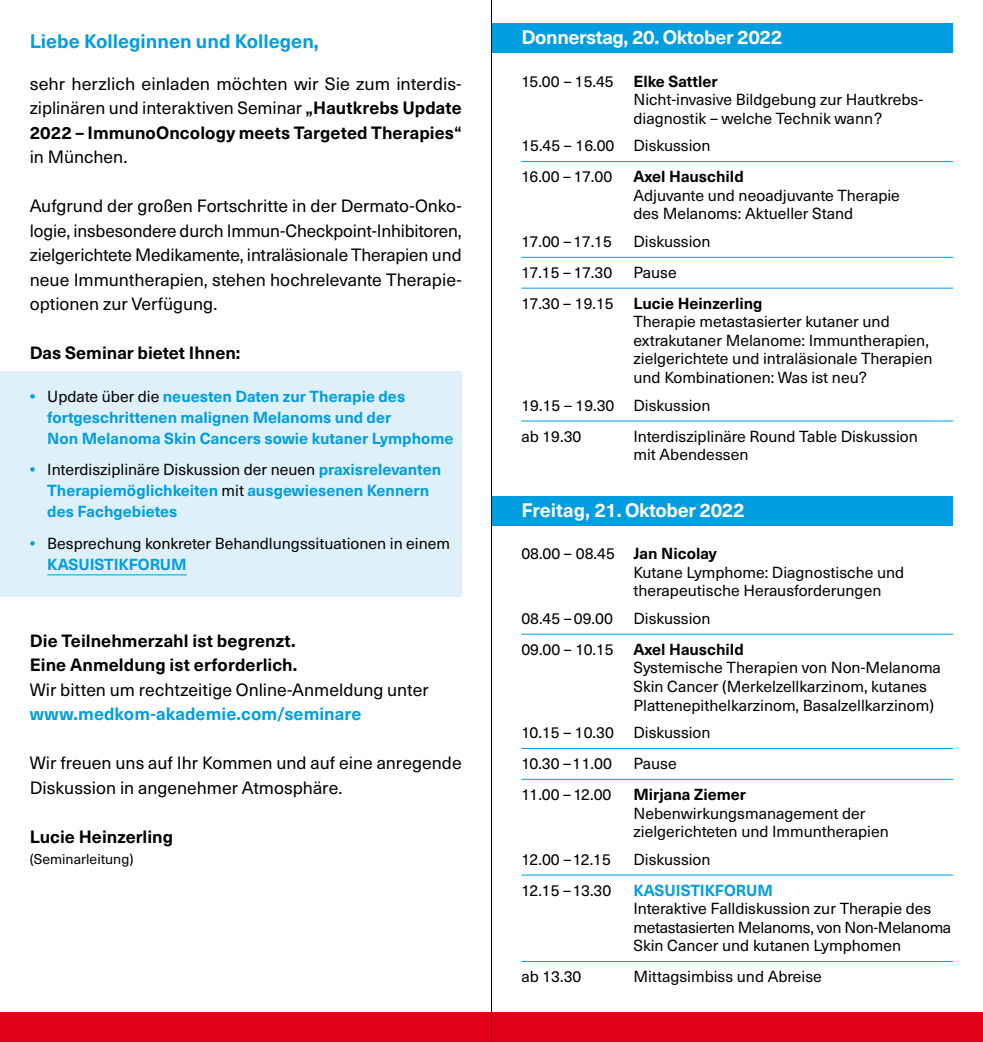
<style>
.page{position:relative;width:983px;height:1042px;background:#fff}
.page>*{position:absolute;margin:0;border:0;box-sizing:border-box;transform-origin:0 0}
.t1{font:700 19.25px "Neue Haas Unica Pro";letter-spacing:-.02em;color:#fff}
.t2{font:700 19.25px "Neue Haas Unica Pro";color:#009ee0}
.t3{font:17.5px/24.5px "Neue Haas Unica Pro";color:#000;text-align:justify}
.t4{font:700 17.5px/24.5px "Neue Haas Unica Pro";color:#000}
.t5{font:700 17.5px "Neue Haas Unica Pro";letter-spacing:.005em;color:#009ee0}
.t6{font:15.75px/18.6px "Neue Haas Unica Pro";color:#000}
.t7{font:700 15.75px/21px "Neue Haas Unica Pro";color:#009ee0}
.t8{font:700 15.75px "Neue Haas Unica Pro";color:#000}
.t9{font:14px "Neue Haas Unica Pro";color:#000}
.s1{font-weight:700}
.s2{font-weight:400;color:#000}
.s3{font-weight:700;color:#009ee0}
</style>
<div class="page">
<div style="left:0;top:371px;width:461px;height:226px;background:#def1fb"></div>
<div style="left:0;top:1012px;width:982px;height:30px;background:#e2001a"></div>
<hr style="left:47px;top:574px;width:140px;height:1px;background:#009ee0">
<div style="left:491px;top:23px;width:461px;height:30px;background:#009ee0"></div>
<div style="left:491px;top:496px;width:461px;height:30px;background:#009ee0"></div>
<hr style="left:521px;top:161px;width:431px;height:1px;background:#009ee0">
<hr style="left:521px;top:257px;width:431px;height:1px;background:#009ee0">
<hr style="left:521px;top:288px;width:431px;height:1px;background:#009ee0">
<hr style="left:521px;top:421px;width:431px;height:1px;background:#009ee0">
<hr style="left:521px;top:634px;width:431px;height:1px;background:#009ee0">
<hr style="left:521px;top:748px;width:431px;height:1px;background:#009ee0">
<hr style="left:521px;top:779px;width:431px;height:1px;background:#009ee0">
<hr style="left:521px;top:875px;width:431px;height:1px;background:#009ee0">
<hr style="left:521px;top:961px;width:431px;height:1px;background:#009ee0">
<hr style="left:491px;top:0;width:1px;height:1042px;background:#000">
<p class="t2" style="left:30px;top:29px;width:290px">Liebe Kolleginnen und Kollegen,</p>
<p class="t3" style="left:30px;top:72px;width:433px">sehr herzlich einladen möchten wir Sie zum interdis&shy;ziplinären und interaktiven Seminar <span class="s1">„Hautkrebs Update 2022 – ImmunoOncology meets Targeted Therapies“</span></p>
<p class="t3" style="left:30px;top:145px;width:99px">in München.</p>
<p class="t3" style="left:30px;top:194px;width:433px">Aufgrund der großen Fortschritte in der Dermato-Onko&shy;logie, insbesondere durch Immun-Checkpoint-Inhibitoren, zielgerichtete Medikamente, intraläsionale Therapien und neue Immuntherapien, stehen hochrelevante Therapie&shy;optionen zur Verfügung.</p>
<p class="t4" style="left:30px;top:341px;width:212px">Das Seminar bietet Ihnen:</p>
<p class="t7" style="left:47px;top:386px;width:408px;text-indent:-17px">• <span class="s2">Update über die</span> neuesten Daten zur Therapie des fortgeschrittenen malignen Melanoms und der<br>Non Melanoma Skin Cancers sowie kutaner Lymphome</p>
<p class="t7" style="left:47px;top:459px;width:395px;text-indent:-17px">• <span class="s2">Interdisziplinäre Diskussion der neuen</span> praxisrelevanten<br>Therapiemöglichkeiten <span class="s2">mit</span> ausgewiesenen Kennern des Fachgebietes</p>
<p class="t6" style="left:47px;top:533px;width:404px;line-height:21px;text-indent:-17px"><span class="s3">•</span> Besprechung konkreter Behandlungssituationen in einem<br><span class="s3">KASUISTIKFORUM</span></p>
<p class="t4" style="left:30px;top:628px;width:269px">Die Teilnehmerzahl ist begrenzt.<br>Eine Anmeldung ist erforderlich.</p>
<p class="t3" style="left:30px;top:677px;width:400px">Wir bitten um rechtzeitige Online-Anmeldung unter</p>
<p class="t5" style="left:30px;top:703px;width:333px">www.medkom-akademie.com/seminare</p>
<p class="t3" style="left:30px;top:751px;width:433px">Wir freuen uns auf Ihr Kommen und auf eine anregende<br>Diskussion in angenehmer Atmosphäre.</p>
<p class="t4" style="left:30px;top:824px;width:145px">Lucie Heinzerling</p>
<p class="t9" style="left:30px;top:850px;width:105px">(Seminarleitung)</p>
<p class="t1" style="left:521px;top:26px;width:262px">Donnerstag, 20. Oktober 2022</p>
<p class="t6" style="left:633px;top:72px;width:291px;text-indent:-112px">15.00 – 15.45 <span class="s1">Elke Sattler<br></span>Nicht-invasive Bildgebung zur Hautkrebs&shy;diagnostik – welche Technik wann?</p>
<p class="t6" style="left:521px;top:131px;width:191px;line-height:30.8px">15.45 – 16.00 Diskussion<br>16.00 – 17.00</p>
<p class="t8" style="left:633px;top:167px;width:112px">Axel Hauschild</p>
<p class="t6" style="left:633px;top:186px;width:268px">Adjuvante und neoadjuvante Therapie des Melanoms: Aktueller Stand</p>
<p class="t6" style="left:521px;top:233px;width:92px">17.00 – 17.15</p>
<p class="t6" style="left:633px;top:233px;width:79px">Diskussion</p>
<p class="t6" style="left:521px;top:263px;width:92px">17.15 – 17.30</p>
<p class="t6" style="left:521px;top:257px;width:243px;line-height:30.8px;text-indent:112px">Pause<br>17.30 – 19.15 <span class="s1">Lucie Heinzerling</span></p>
<p class="t6" style="left:633px;top:313px;width:300px">Therapie metastasierter kutaner und extrakutaner Melanome: Immuntherapien, zielgerichtete und intraläsionale Therapien und Kombinationen: Was ist neu?</p>
<p class="t6" style="left:521px;top:390px;width:191px;line-height:30.8px">19.15 – 19.30 Diskussion ab 19.30</p>
<p class="t6" style="left:633px;top:427px;width:286px">Interdisziplinäre Round Table Diskussion mit Abendessen</p>
<p class="t1" style="left:521px;top:498px;width:225px">Freitag, 21. Oktober 2022</p>
<p class="t6" style="left:633px;top:544px;width:272px;text-indent:-112px">08.00 – 08.45 <span class="s1">Jan Nicolay<br></span>Kutane Lymphome: Diagnostische und therapeutische Herausforderungen</p>
<p class="t6" style="left:521px;top:609px;width:93px">08.45 – 09.00</p>
<p class="t6" style="left:521px;top:603px;width:224px;line-height:30.8px;text-indent:112px">Diskussion<br>09.00 – 10.15 <span class="s1">Axel Hauschild</span></p>
<p class="t6" style="left:633px;top:659px;width:309px">Systemische Therapien von Non-Melanoma<br>Skin Cancer (Merkelzellkarzinom, kutanes<br>Plattenepithelkarzinom, Basalzellkarzinom)</p>
<p class="t6" style="left:521px;top:717px;width:191px;line-height:30.8px">10.15 – 10.30 Diskussion<br>10.30 – 11.00</p>
<p class="t6" style="left:633px;top:754px;width:45px">Pause</p>
<p class="t6" style="left:521px;top:785px;width:92px">11.00 – 12.00</p>
<p class="t8" style="left:633px;top:785px;width:114px">Mirjana Ziemer</p>
<p class="t6" style="left:633px;top:804px;width:257px">Nebenwirkungsmanagement der zielgerichteten und Immuntherapien</p>
<p class="t6" style="left:521px;top:850px;width:91px">12.00 – 12.15</p>
<p class="t6" style="left:633px;top:850px;width:79px">Diskussion</p>
<p class="t6" style="left:521px;top:881px;width:91px">12.15 – 13.30</p>
<p class="t7" style="left:633px;top:880px;width:141px">KASUISTIKFORUM</p>
<p class="t6" style="left:633px;top:899px;width:319px">Interaktive Falldiskussion zur Therapie des metastasierten Melanoms, von Non-Melanoma<br>Skin Cancer und kutanen Lymphomen</p>
<p class="t6" style="left:521px;top:967px;width:62px">ab 13.30</p>
<p class="t6" style="left:633px;top:967px;width:190px">Mittagsimbiss und Abreise</p>
</div>
